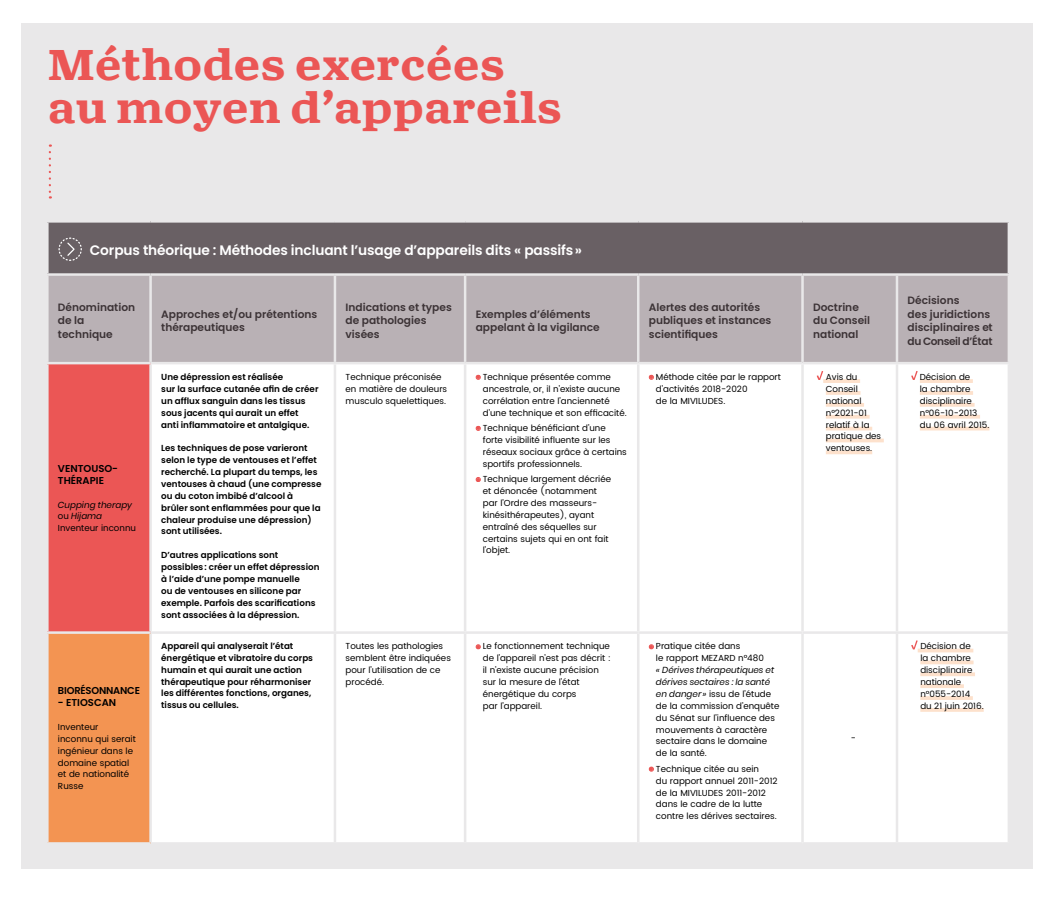
<style>
.page{position:relative;width:1053px;height:897px;background:#fff}
.page>*{position:absolute;margin:0;border:0;box-sizing:border-box;transform-origin:0 0}
.t1{font:700 40px/42.5px "Turnip RE";color:#eb5655}
.t2{font:600 13.75px "Poppins";letter-spacing:-.01em;color:#fff}
.t3{font:600 10.62px/13.8px "Poppins";color:#3c3336}
.t4{font:600 10px/11.9px "Poppins";color:#000}
.t5{font:600 10px "Poppins";letter-spacing:-.02em;color:#000}
.t6{font:8.75px/11.9px "Poppins";color:#000}
.t7{font:600 8.75px/11.9px "Poppins";color:#000}
.t8{font:italic 8.75px/11.9px "Poppins";color:#000}
.s1{font-style:normal}
.s2{font-style:italic}
</style>
<div class="page">
<div style="left:21px;top:23px;width:1011px;height:845px;background:#e9e8e9"></div>
<div style="left:47px;top:221px;width:961px;height:53px;background:#696064"></div>
<div style="left:49px;top:276px;width:958px;height:86px;background:#b9b1b5"></div>
<div style="left:47px;top:363px;width:104px;height:269px;background:#eb5655"></div>
<div style="left:152px;top:364px;width:855px;height:478px;background:#fff"></div>
<div style="left:47px;top:632px;width:104px;height:211px;background:#f39452"></div>
<hr style="left:46px;top:273px;width:105px;height:3px;background:#e9e8e9">
<hr style="left:151px;top:273px;width:184px;height:3px;background:#e9e8e9">
<hr style="left:149px;top:276px;width:3px;height:86px;background:#e9e8e9">
<hr style="left:335px;top:273px;width:130px;height:3px;background:#e9e8e9">
<hr style="left:334px;top:276px;width:2px;height:86px;background:#e9e8e9">
<hr style="left:465px;top:273px;width:173px;height:3px;background:#e9e8e9">
<hr style="left:464px;top:276px;width:2px;height:86px;background:#e9e8e9">
<hr style="left:638px;top:273px;width:164px;height:3px;background:#e9e8e9">
<hr style="left:637px;top:276px;width:2px;height:86px;background:#e9e8e9">
<hr style="left:802px;top:273px;width:94px;height:3px;background:#e9e8e9">
<hr style="left:801px;top:276px;width:2px;height:86px;background:#e9e8e9">
<hr style="left:46px;top:362px;width:105px;height:2px;background:#e9e8e9">
<hr style="left:46px;top:364px;width:3px;height:267px;background:#e9e8e9">
<hr style="left:149px;top:364px;width:3px;height:267px;background:#e9e8e9">
<hr style="left:334px;top:364px;width:2px;height:267px;background:#e9e8e9">
<hr style="left:464px;top:364px;width:2px;height:267px;background:#e9e8e9">
<hr style="left:637px;top:364px;width:2px;height:267px;background:#e9e8e9">
<hr style="left:801px;top:364px;width:2px;height:267px;background:#e9e8e9">
<hr style="left:895px;top:364px;width:3px;height:267px;background:#e9e8e9">
<hr style="left:46px;top:631px;width:105px;height:2px;background:#e9e8e9">
<hr style="left:46px;top:633px;width:3px;height:209px;background:#e9e8e9">
<hr style="left:151px;top:631px;width:184px;height:2px;background:#e9e8e9">
<hr style="left:149px;top:633px;width:3px;height:209px;background:#e9e8e9">
<hr style="left:335px;top:631px;width:130px;height:2px;background:#e9e8e9">
<hr style="left:334px;top:633px;width:2px;height:209px;background:#e9e8e9">
<hr style="left:465px;top:631px;width:173px;height:2px;background:#e9e8e9">
<hr style="left:464px;top:633px;width:2px;height:209px;background:#e9e8e9">
<hr style="left:638px;top:631px;width:164px;height:2px;background:#e9e8e9">
<hr style="left:637px;top:633px;width:2px;height:209px;background:#e9e8e9">
<hr style="left:802px;top:631px;width:94px;height:2px;background:#e9e8e9">
<hr style="left:801px;top:633px;width:2px;height:209px;background:#e9e8e9">
<hr style="left:896px;top:631px;width:114px;height:2px;background:#e9e8e9">
<hr style="left:895px;top:633px;width:3px;height:209px;background:#e9e8e9">
<hr style="left:46px;top:842px;width:105px;height:2px;background:#e9e8e9">
<hr style="left:896px;top:273px;width:114px;height:3px;background:#e9e8e9">
<hr style="left:895px;top:276px;width:3px;height:86px;background:#e9e8e9">
<hr style="left:46px;top:222px;width:3px;height:51px;background:#e9e8e9">
<hr style="left:1007px;top:222px;width:3px;height:51px;background:#e9e8e9">
<hr style="left:46px;top:220px;width:105px;height:2px;background:#e9e8e9">
<hr style="left:151px;top:220px;width:184px;height:2px;background:#e9e8e9">
<hr style="left:335px;top:220px;width:130px;height:2px;background:#e9e8e9">
<hr style="left:465px;top:220px;width:173px;height:2px;background:#e9e8e9">
<hr style="left:638px;top:220px;width:164px;height:2px;background:#e9e8e9">
<hr style="left:802px;top:220px;width:94px;height:2px;background:#e9e8e9">
<hr style="left:896px;top:220px;width:114px;height:2px;background:#e9e8e9">
<hr style="left:823px;top:379px;width:37px;height:4px;background:#fde1cc">
<hr style="left:825px;top:391px;width:35px;height:4px;background:#fde1cc">
<hr style="left:825px;top:403px;width:39px;height:3px;background:#fde1cc">
<hr style="left:825px;top:415px;width:44px;height:3px;background:#fde1cc">
<svg style="left:825px;top:426px;width:47px;height:4px"></svg>
<svg style="left:825px;top:438px;width:58px;height:4px"></svg>
<svg style="left:825px;top:450px;width:47px;height:4px"></svg>
<svg style="left:816px;top:371px;width:7px;height:9px"></svg>
<hr style="left:919px;top:379px;width:53px;height:4px;background:#fde1cc">
<hr style="left:919px;top:391px;width:53px;height:4px;background:#fde1cc">
<hr style="left:919px;top:403px;width:55px;height:3px;background:#fde1cc">
<hr style="left:919px;top:415px;width:60px;height:3px;background:#fde1cc">
<svg style="left:919px;top:426px;width:70px;height:4px"></svg>
<svg style="left:911px;top:371px;width:6px;height:9px"></svg>
<svg style="left:917px;top:648px;width:56px;height:4px"></svg>
<svg style="left:920px;top:660px;width:53px;height:4px"></svg>
<svg style="left:920px;top:672px;width:54px;height:4px"></svg>
<svg style="left:920px;top:684px;width:43px;height:4px"></svg>
<hr style="left:920px;top:696px;width:52px;height:4px;background:#fde1cc">
<hr style="left:920px;top:708px;width:63px;height:3px;background:#fde1cc">
<svg style="left:911px;top:640px;width:6px;height:9px"></svg>
<svg style="left:58px;top:237px;width:24px;height:24px"></svg>
<svg style="left:49px;top:144px;width:2px;height:54px"></svg>
<svg style="left:476px;top:375px;width:4px;height:4px"></svg>
<svg style="left:476px;top:426px;width:4px;height:4px"></svg>
<svg style="left:476px;top:477px;width:4px;height:4px"></svg>
<svg style="left:649px;top:375px;width:4px;height:4px"></svg>
<svg style="left:476px;top:644px;width:4px;height:4px"></svg>
<svg style="left:649px;top:644px;width:4px;height:4px"></svg>
<svg style="left:649px;top:767px;width:4px;height:4px"></svg>
<h1 class="t1" style="left:48px;top:45px;width:516px">Méthodes exercées au moyen d’appareils</h1>
<h2 class="t2" style="left:90px;top:242px;width:493px">Corpus théorique : Méthodes incluant lʼusage dʼappareils dits « passifs»</h2>
<p class="t3" style="left:58px;top:300px;width:79px">Dénomination de la technique</p>
<p class="t3" style="left:161px;top:307px;width:157px">Approches et/ou prétentions thérapeutiques</p>
<p class="t3" style="left:345px;top:300px;width:108px">Indications et types de pathologies visées</p>
<p class="t3" style="left:475px;top:307px;width:126px">Exemples dʼéléments appelant à la vigilance</p>
<p class="t3" style="left:648px;top:300px;width:124px">Alertes des autorités publiques et instances scientifiques</p>
<p class="t3" style="left:813px;top:300px;width:58px">Doctrine du Conseil national</p>
<p class="t3" style="left:907px;top:293px;width:87px">Décisions<br>des juridictions disciplinaires et du Conseil dʼÉtat</p>
<p class="t4" style="left:58px;top:462px;width:62px">VENTOUSO-<br>THÉRAPIE</p>
<p class="t8" style="left:58px;top:498px;width:79px">Cupping therapy <span class="s1">ou</span> Hijama<br><span class="s1">Inventeur inconnu</span></p>
<p class="t5" style="left:58px;top:685px;width:83px">BIORÉSONNANCE</p>
<p class="t4" style="left:58px;top:696px;width:60px">- ETIOSCAN</p>
<p class="t6" style="left:58px;top:721px;width:79px">Inventeur<br>inconnu qui serait ingénieur dans le domaine spatial et de nationalité<br>Russe</p>
<p class="t7" style="left:161px;top:371px;width:159px">Une dépression est réalisée<br>sur la surface cutanée afin de créer un afflux sanguin dans les tissus sous jacents qui aurait un effet<br>anti inflammatoire et antalgique.</p>
<p class="t7" style="left:161px;top:442px;width:162px">Les techniques de pose varieront selon le type de ventouses et lʼeffet recherché. La plupart du temps, les ventouses à chaud (une compresse ou du coton imbibé dʼalcool à brûler sont enflammées pour que la chaleur produise une dépression) sont utilisées.</p>
<p class="t7" style="left:161px;top:549px;width:160px">Dʼautres applications sont possibles: créer un effet dépression à lʼaide dʼune pompe manuelle<br>ou de ventouses en silicone par exemple. Parfois des scarifications sont associées à la dépression.</p>
<p class="t6" style="left:345px;top:371px;width:103px">Technique préconisée en matière de douleurs musculo squelettiques.</p>
<p class="t6" style="left:483px;top:371px;width:145px">Technique présentée comme ancestrale, or, il nʼexiste aucune corrélation entre lʼancienneté dʼune technique et son efficacité.</p>
<p class="t6" style="left:483px;top:422px;width:145px">Technique bénéficiant dʼune forte visibilité influente sur les réseaux sociaux grâce à certains sportifs professionnels.</p>
<p class="t6" style="left:483px;top:473px;width:130px">Technique largement décriée et dénoncée (notamment par lʼOrdre des masseurs&shy;kinésithérapeutes), ayant entraîné des séquelles sur certains sujets qui en ont fait lʼobjet.</p>
<p class="t6" style="left:656px;top:371px;width:126px">Méthode citée par le rapport dʼactivités 2018-2020<br>de la MIVILUDES.</p>
<p class="t6" style="left:825px;top:371px;width:57px">Avis du<br>Conseil national n°2021-01 relatif à la pratique des ventouses.</p>
<p class="t6" style="left:919px;top:371px;width:71px">Décision de<br>la chambre disciplinaire n°06-10-2013 du 06 avril 2015.</p>
<p class="t7" style="left:161px;top:640px;width:153px">Appareil qui analyserait lʼétat énergétique et vibratoire du corps humain et qui aurait une action thérapeutique pour réharmoniser les différentes fonctions, organes, tissus ou cellules.</p>
<p class="t6" style="left:345px;top:640px;width:107px">Toutes les pathologies semblent être indiquées pour lʼutilisation de ce procédé.</p>
<p class="t6" style="left:483px;top:640px;width:129px">Le fonctionnement technique de lʼappareil nʼest pas décrit : il nʼexiste aucune précision sur la mesure de lʼétat énergétique du corps<br>par lʼappareil.</p>
<p class="t6" style="left:656px;top:640px;width:109px">Pratique citée dans<br>le rapport MEZARD n°480</p>
<p class="t6" style="left:656px;top:664px;width:125px"><span class="s2">« Dérives thérapeutiques et dérives sectaires : la santé en danger »</span> issu de lʼétude de la commission dʼenquête du Sénat sur lʼinfluence des mouvements à caractère sectaire dans le domaine de la santé.</p>
<p class="t6" style="left:656px;top:763px;width:123px">Technique citée au sein<br>du rapport annuel 2011-2012 de la MIVILUDES 2011-2012 dans le cadre de la lutte contre les dérives sectaires.</p>
<p class="t6" style="left:850px;top:732px;width:7px">-</p>
<p class="t6" style="left:920px;top:640px;width:65px">Décision de<br>la chambre disciplinaire nationale n°055-2014 du 21 juin 2016.</p>
</div>
